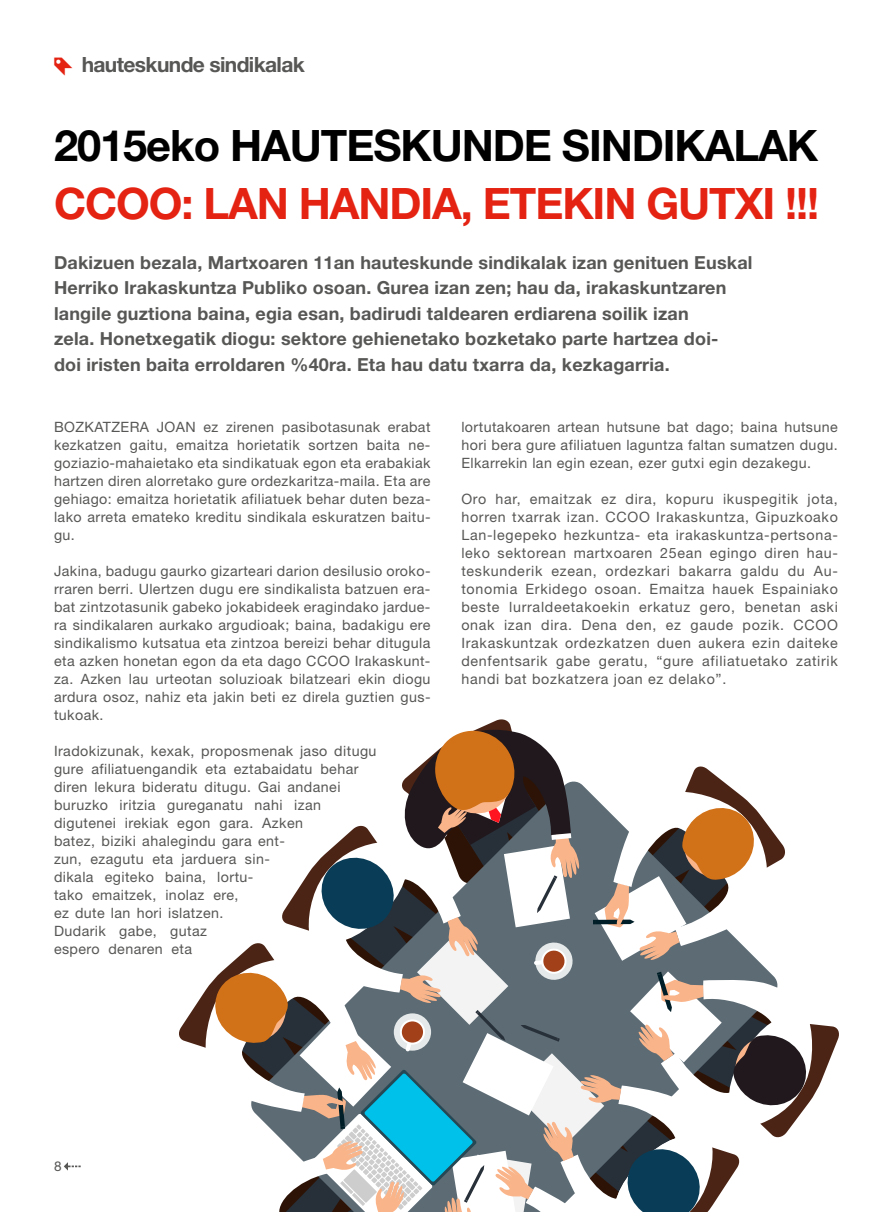
<style>
.page{position:relative;width:893px;height:1212px;background:#fff}
.page>*{position:absolute;margin:0;border:0;box-sizing:border-box;transform-origin:0 0}
.t1{font:700 43.35px "Helvetica Neue LT Std";letter-spacing:-.025em;color:#e42313}
.t2{font:700 43.35px "Helvetica Neue LT Std";letter-spacing:-.025em;color:#000}
.t3{font:700 21px "Helvetica Neue LT Std";letter-spacing:-.03em;color:#575756}
.t4{font:700 18px/25.5px "Helvetica Neue LT Std";letter-spacing:.01em;color:#575756}
.t5{font:14.25px/18px "Helvetica Neue LT Std";letter-spacing:.03em;color:#575756;text-align:justify}
.t6{font:13.5px "Helvetica Neue LT Std";color:#575756}
.s1{font-family:"Iconic Fill";font-weight:400;font-size:18px;color:#e42313}
</style>
<div class="page">
<svg style="left:64px;top:1162px;width:17px;height:8px"></svg>
<svg style="left:179px;top:719px;width:660px;height:493px"></svg>
<h2 class="t3" style="left:54px;top:52px;width:252px"><span class="s1">h</span> hauteskunde sindikalak</h2>
<h1 class="t2" style="left:54px;top:118px;width:766px">2015eko HAUTESKUNDE SINDIKALAK</h1>
<h1 class="t1" style="left:54px;top:176px;width:767px">CCOO: LAN HANDIA, ETEKIN GUTXI !!!</h1>
<p class="t4" style="left:54px;top:249px;width:700px">Dakizuen bezala, Martxoaren 11an hauteskunde sindikalak izan genituen Euskal Herriko Irakaskuntza Publiko osoan. Gurea izan zen; hau da, irakaskuntzaren langile guztiona baina, egia esan, badirudi taldearen erdiarena soilik izan<br>zela. Honetxegatik diogu: sektore gehienetako bozketako parte hartzea doi-<br>doi iristen baita erroldaren %40ra. Eta hau datu txarra da, kezkagarria.</p>
<p class="t5" style="left:54px;top:418px;width:378px">BOZKATZERA JOAN ez zirenen pasibotasunak erabat kezkatzen gaitu, emaitza horietatik sortzen baita ne&shy;goziazio-mahaietako eta sindikatuak egon eta erabakiak hartzen diren alorretako gure ordezkaritza-maila. Eta are gehiago: emaitza horietatik afiliatuek behar duten beza&shy;lako arreta emateko kreditu sindikala eskuratzen baitu&shy;gu.</p>
<p class="t5" style="left:54px;top:562px;width:378px">Jakina, badugu gaurko gizarteari darion desilusio oroko&shy;rraren berri. Ulertzen dugu ere sindikalista batzuen era&shy;bat zintzotasunik gabeko jokabideek eragindako jardue&shy;ra sindikalaren aurkako argudioak; baina, badakigu ere sindikalismo kutsatua eta zintzoa bereizi behar ditugula eta azken honetan egon da eta dago CCOO Irakaskunt&shy;za. Azken lau urteotan soluzioak bilatzeari ekin diogu ardura osoz, nahiz eta jakin beti ez direla guztien gus&shy;tukoak.</p>
<p class="t5" style="left:54px;top:742px;width:324px;text-align:left">Iradokizunak, kexak, proposmenak jaso ditugu gure afiliatuengandik eta eztabaidatu behar diren lekura bideratu ditugu. Gai andanei buruzko iritzia gureganatu nahi izan digutenei irekiak egon gara. Azken<br>batez, biziki ahalegindu gara ent-<br>zun, ezagutu eta jarduera sin-<br>dikala egiteko baina, lortu-<br>tako emaitzek, inolaz ere,<br>ez dute lan hori islatzen.<br>Dudarik gabe, gutaz<br>espero denaren eta</p>
<p class="t5" style="left:461px;top:418px;width:378px">lortutakoaren artean hutsune bat dago; baina hutsune hori bera gure afiliatuen laguntza faltan sumatzen dugu.<br>Elkarrekin lan egin ezean, ezer gutxi egin dezakegu.</p>
<p class="t5" style="left:461px;top:490px;width:378px">Oro har, emaitzak ez dira, kopuru ikuspegitik jota, horren txarrak izan. CCOO Irakaskuntza, Gipuzkoako Lan-legepeko hezkuntza- eta irakaskuntza-pertsona&shy;leko sektorean martxoaren 25ean egingo diren hau&shy;teskunderik ezean, ordezkari bakarra galdu du Au&shy;tonomia Erkidego osoan. Emaitza hauek Espainiako beste lurraldeetakoekin erkatuz gero, benetan aski onak izan dira. Dena den, ez gaude pozik. CCOO Irakaskuntzak ordezkatzen duen aukera ezin daiteke denfentsarik gabe geratu, “gure afiliatuetako zatirik handi bat bozkatzera joan ez delako”.</p>
<p class="t6" style="left:54px;top:1158px;width:9px">8</p>
</div>
